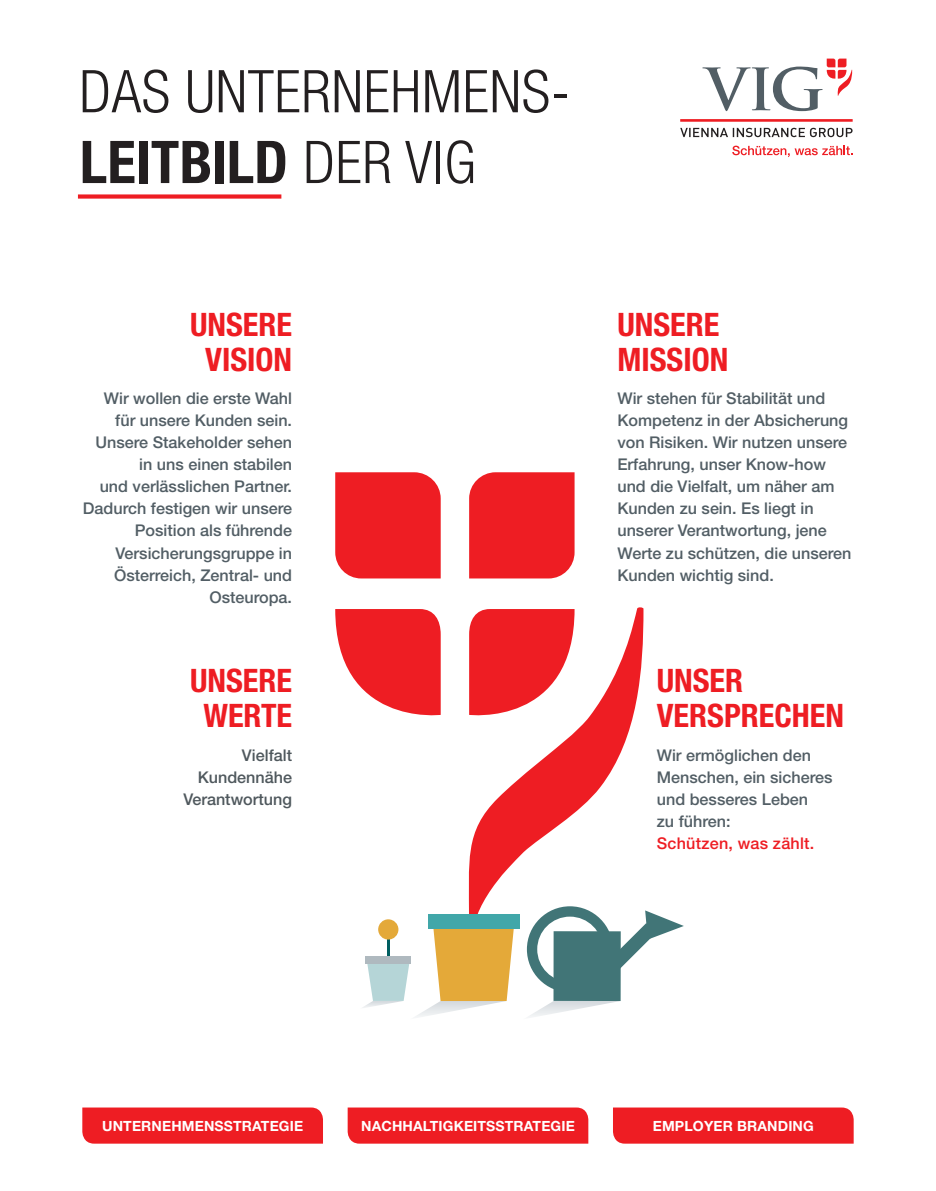
<style>
.page{position:relative;width:936px;height:1191px;background:#fff}
.page>*{position:absolute;margin:0;border:0;box-sizing:border-box;transform-origin:0 0}
.t1{font:300 condensed 58.95px/70.8px "Helvetica Neue LT Std";letter-spacing:.01em;color:#231f20}
.t2{font:700 condensed 32.4px/35.4px "Helvetica Neue LT Std";color:#ee1d23;text-align:center}
.t3{font:500 16.2px/22px "Helvetica Neue LT Std";color:#525e65}
.t4{font:500 16.2px/22px "Helvetica Neue LT Std";color:#4f585d;text-align:right}
.t5{font:500 16.2px "Helvetica Neue LT Std";letter-spacing:.015em;color:#ee1d23}
.t6{font:700 14.1px "Helvetica Neue LT Std";letter-spacing:.01em;color:#fff}
.s1{font-weight:700}
</style>
<div class="page">
<div style="left:82px;top:1107px;width:241px;height:36px;background:#ee1d23"></div>
<div style="left:347px;top:1107px;width:241px;height:36px;background:#ee1d23"></div>
<div style="left:613px;top:1107px;width:240px;height:36px;background:#ee1d23"></div>
<svg style="left:335px;top:472px;width:308px;height:451px"></svg>
<svg style="left:529px;top:1001px;width:91px;height:16px"></svg>
<div style="left:553px;top:931px;width:67px;height:70px;background:#417577"></div>
<svg style="left:527px;top:906px;width:156px;height:86px"></svg>
<div style="left:428px;top:914px;width:91px;height:15px;background:#41a7a9"></div>
<svg style="left:360px;top:918px;width:154px;height:99px"></svg>
<hr style="left:387px;top:938px;width:2px;height:23px;background:#005e60">
<div style="left:378px;top:919px;width:20px;height:20px;background:#e4a939;border-radius:50%"></div>
<div style="left:365px;top:956px;width:46px;height:7px;background:#afb9bf"></div>
<div style="left:78px;top:194px;width:203px;height:5px;background:#ee1d23"></div>
<hr style="left:680px;top:119px;width:172px;height:3px;background:#ee1d23">
<svg style="left:680px;top:128px;width:172px;height:9px"></svg>
<svg style="left:702px;top:59px;width:150px;height:52px"></svg>
<svg style="left:732px;top:146px;width:120px;height:11px"></svg>
<h1 class="t1" style="left:79px;top:56px;width:492px">DAS UNTERNEHMENS-<br><span class="s1">LEITBILD</span> DER VIG</h1>
<h2 class="t2" style="left:190px;top:306px;width:103px">UNSERE<br>VISION</h2>
<p class="t3" style="left:83px;top:387px;width:211px;text-align:right">Wir wollen die erste Wahl für unsere Kunden sein.<br>Unsere Stakeholder sehen in uns einen stabilen<br>und verlässlichen Partner.<br>Dadurch festigen wir unsere<br>Position als führende<br>Versicherungsgruppe in<br>Österreich, Zentral- und<br>Osteuropa.</p>
<h2 class="t2" style="left:190px;top:662px;width:103px">UNSERE<br>WERTE</h2>
<p class="t4" style="left:183px;top:743px;width:110px">Vielfalt<br>Kundennähe<br>Verantwortung</p>
<h2 class="t2" style="left:617px;top:306px;width:112px;text-align:left">UNSERE<br>MISSION</h2>
<p class="t3" style="left:617px;top:387px;width:235px">Wir stehen für Stabilität und<br>Kompetenz in der Absicherung von Risiken. Wir nutzen unsere<br>Erfahrung, unser Know-how und die Vielfalt, um näher am<br>Kunden zu sein. Es liegt in unserer Verantwortung, jene<br>Werte zu schützen, die unseren<br>Kunden wichtig sind.</p>
<h2 class="t2" style="left:656px;top:662px;width:189px;text-align:left">UNSER<br>VERSPRECHEN</h2>
<p class="t3" style="left:656px;top:743px;width:177px">Wir ermöglichen den<br>Menschen, ein sicheres und besseres Leben<br>zu führen:</p>
<p class="t5" style="left:656px;top:833px;width:159px">Schützen, was zählt.</p>
<p class="t6" style="left:102px;top:1116px;width:202px">UNTERNEHMENSSTRATEGIE</p>
<p class="t6" style="left:361px;top:1116px;width:215px">NACHHALTIGKEITSSTRATEGIE</p>
<p class="t6" style="left:652px;top:1116px;width:163px">EMPLOYER BRANDING</p>
</div>
